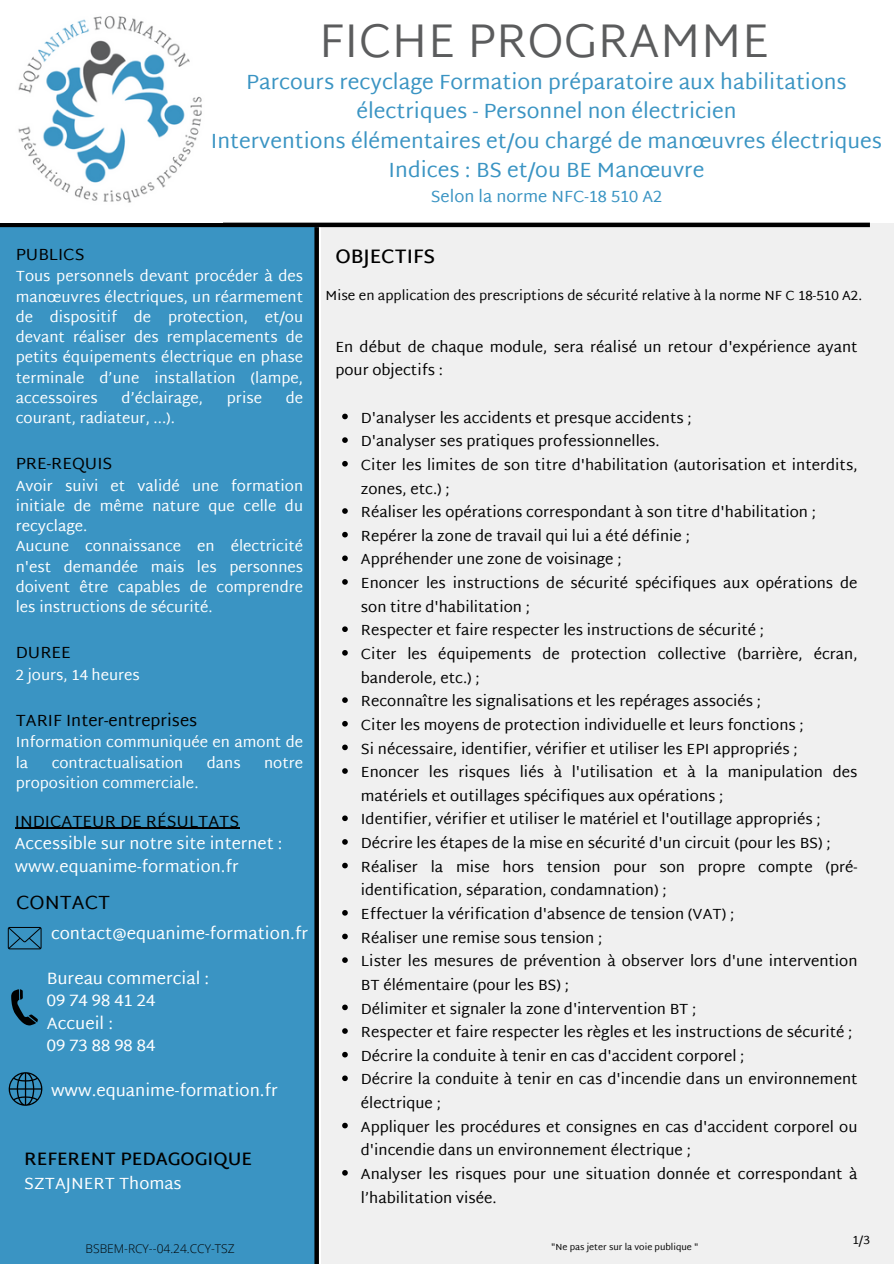
<style>
.page{position:relative;width:894px;height:1264px;background:#fff}
.page>*{position:absolute;margin:0;border:0;box-sizing:border-box;transform-origin:0 0}
.t1{font:300 47.25px "Martel Sans";color:#5b5c5d}
.t2{font:21px/29.2px "Martel Sans";color:#3a94c3;text-align:center}
.t3{font:600 19.5px "Martel Sans";color:#000}
.t4{font:19.5px "Martel Sans";color:#000}
.t5{font:600 18px "Martel Sans";color:#000}
.t6{font:16.8px/22.5px "Martel Sans";color:#fff}
.t7{font:16.5px/22.5px "Martel Sans";color:#fff}
.t8{font:16.5px "Martel Sans";color:#000}
.t9{font:16.5px "Martel Sans";color:#3a94c3}
.t10{font:15px/23.7px "Martel Sans";color:#000}
.t11{font:15px/20.2px "Martel Sans";color:#fff}
.t12{font:13.5px "Martel Sans";color:#000}
.t13{font:300 12px "Open Sans";color:#000}
.t14{font:12px "Martel Sans";color:#000}
.t15{font:9px "Martel Sans";color:#000}
.s1{color:#000}
</style>
<div class="page">
<div style="left:321px;top:223px;width:572px;height:1040px;background:#f0f0f0"></div>
<div style="left:0;top:225px;width:316px;height:1038px;background:#3a94c3"></div>
<div style="left:314px;top:227px;width:5px;height:1036px;background:#000"></div>
<hr style="left:0;top:223px;width:869px;height:4px;background:#000">
<img style="left:18px;top:16px;width:184px;height:187px">
<svg style="left:342px;top:413px;width:5px;height:6px"></svg>
<svg style="left:342px;top:437px;width:5px;height:6px"></svg>
<svg style="left:342px;top:461px;width:5px;height:5px"></svg>
<svg style="left:342px;top:508px;width:5px;height:6px"></svg>
<svg style="left:342px;top:532px;width:5px;height:5px"></svg>
<svg style="left:342px;top:555px;width:5px;height:6px"></svg>
<svg style="left:342px;top:579px;width:5px;height:5px"></svg>
<svg style="left:342px;top:626px;width:5px;height:6px"></svg>
<svg style="left:342px;top:650px;width:5px;height:5px"></svg>
<svg style="left:342px;top:697px;width:5px;height:6px"></svg>
<svg style="left:342px;top:721px;width:5px;height:5px"></svg>
<svg style="left:342px;top:744px;width:5px;height:6px"></svg>
<svg style="left:342px;top:768px;width:5px;height:5px"></svg>
<svg style="left:342px;top:815px;width:5px;height:6px"></svg>
<svg style="left:342px;top:839px;width:5px;height:5px"></svg>
<svg style="left:342px;top:862px;width:5px;height:6px"></svg>
<svg style="left:342px;top:910px;width:5px;height:5px"></svg>
<svg style="left:342px;top:933px;width:5px;height:6px"></svg>
<svg style="left:342px;top:957px;width:5px;height:5px"></svg>
<svg style="left:342px;top:1004px;width:5px;height:6px"></svg>
<svg style="left:342px;top:1028px;width:5px;height:5px"></svg>
<svg style="left:342px;top:1051px;width:5px;height:6px"></svg>
<svg style="left:342px;top:1075px;width:5px;height:6px"></svg>
<svg style="left:342px;top:1122px;width:5px;height:6px"></svg>
<svg style="left:342px;top:1170px;width:5px;height:5px"></svg>
<svg style="left:8px;top:1072px;width:35px;height:34px"></svg>
<svg style="left:11px;top:989px;width:27px;height:37px"></svg>
<svg style="left:8px;top:927px;width:34px;height:22px"></svg>
<hr style="left:15px;top:827px;width:224px;height:2px;background:#000">
<h6 class="t1" style="left:319px;top:13px;width:452px">FICHE PROGRAMME</h6>
<p class="t2" style="left:211px;top:67px;width:672px">Parcours recyclage Formation préparatoire aux habilitations électriques - Personnel non électricien<br>Interventions élémentaires et/ou chargé de manœuvres électriques Indices : BS et/ou BE Manœuvre</p>
<p class="t9" style="left:430px;top:186px;width:233px">Selon la norme NFC-18 510 A2</p>
<p class="t8" style="left:16px;top:244px;width:70px">PUBLICS</p>
<p class="t11" style="left:16px;top:266px;width:289px;text-align:justify">Tous personnels devant procéder à des manœuvres électriques, un réarmement de dispositif de protection, et/ou devant réaliser des remplacements de petits équipements électrique en phase terminale d’une installation (lampe, accessoires</p>
<p class="t11" style="left:122px;top:387px;width:83px">d’éclairage,</p>
<p class="t11" style="left:227px;top:387px;width:37px">prise</p>
<p class="t11" style="left:286px;top:387px;width:19px">de</p>
<p class="t11" style="left:16px;top:408px;width:161px">courant, radiateur, ...).</p>
<h1 class="t8" style="left:16px;top:454px;width:98px">PRE-REQUIS</h1>
<h1 class="t11" style="left:16px;top:475px;width:289px">Avoir suivi et validé une formation initiale de même nature que celle du recyclage.<br>Aucune connaissance en électricité n'est demandée mais les personnes doivent être capables de comprendre les instructions de sécurité.</h1>
<h4 class="t8" style="left:16px;top:643px;width:57px">DUREE</h4>
<h4 class="t11" style="left:16px;top:664px;width:126px">2 jours, 14 heures</h4>
<h2 class="t8" style="left:16px;top:710px;width:183px">TARIF Inter-entreprises</h2>
<h2 class="t11" style="left:16px;top:732px;width:289px">Information communiquée en amont de la</h2>
<h2 class="t11" style="left:52px;top:752px;width:133px">contractualisation</h2>
<h2 class="t11" style="left:207px;top:752px;width:35px">dans</h2>
<h2 class="t11" style="left:264px;top:752px;width:40px">notre</h2>
<h2 class="t11" style="left:16px;top:772px;width:184px">proposition commerciale.</h2>
<h5 class="t7" style="left:15px;top:809px;width:269px"><span class="s1">INDICATEUR DE RÉSULTATS<br></span>Accessible sur notre site internet : www.equanime-formation.fr</h5>
<h5 class="t4" style="left:16px;top:890px;width:96px">CONTACT</h5>
<p class="t6" style="left:51px;top:921px;width:258px">contact@equanime-formation.fr</p>
<p class="t6" style="left:47px;top:966px;width:164px">Bureau commercial :<br>09 74 98 41 24<br>Accueil :<br>09 73 88 98 84</p>
<h5 class="t6" style="left:51px;top:1079px;width:228px">www.equanime-formation.fr</h5>
<p class="t5" style="left:24px;top:1148px;width:229px">REFERENT PEDAGOGIQUE</p>
<p class="t7" style="left:24px;top:1171px;width:159px">SZTAJNERT Thomas</p>
<p class="t13" style="left:86px;top:1240px;width:150px">BSBEM-RCY--04.24.CCY-TSZ</p>
<p class="t3" style="left:335px;top:245px;width:101px">OBJECTIFS</p>
<p class="t12" style="left:325px;top:287px;width:538px">Mise en application des prescriptions de sécurité relative à la norme NF C 18-510 A2.</p>
<p class="t10" style="left:335px;top:335px;width:523px">En début de chaque module, sera réalisé un retour d'expérience ayant pour objectifs :</p>
<p class="t10" style="left:361px;top:405px;width:332px">D'analyser les accidents et presque accidents ;</p>
<p class="t10" style="left:361px;top:429px;width:300px">D'analyser ses pratiques professionnelles.</p>
<p class="t10" style="left:361px;top:453px;width:498px">Citer les limites de son titre d'habilitation (autorisation et interdits, zones, etc.) ;</p>
<p class="t10" style="left:361px;top:500px;width:456px">Réaliser les opérations correspondant à son titre d'habilitation ;</p>
<p class="t10" style="left:361px;top:524px;width:330px">Repérer la zone de travail qui lui a été définie ;</p>
<p class="t10" style="left:361px;top:547px;width:262px">Appréhender une zone de voisinage ;</p>
<p class="t10" style="left:361px;top:571px;width:498px">Enoncer les instructions de sécurité spécifiques aux opérations de son titre d'habilitation ;</p>
<p class="t10" style="left:361px;top:618px;width:404px">Respecter et faire respecter les instructions de sécurité ;</p>
<p class="t10" style="left:361px;top:642px;width:498px">Citer les équipements de protection collective (barrière, écran, banderole, etc.) ;</p>
<p class="t10" style="left:361px;top:689px;width:401px">Reconnaître les signalisations et les repérages associés ;</p>
<p class="t10" style="left:361px;top:713px;width:444px">Citer les moyens de protection individuelle et leurs fonctions ;</p>
<p class="t10" style="left:361px;top:736px;width:438px">Si nécessaire, identifier, vérifier et utiliser les EPI appropriés ;</p>
<p class="t10" style="left:361px;top:760px;width:498px">Enoncer les risques liés à l'utilisation et à la manipulation des matériels et outillages spécifiques aux opérations ;</p>
<p class="t10" style="left:361px;top:807px;width:461px">Identifier, vérifier et utiliser le matériel et l'outillage appropriés ;</p>
<p class="t10" style="left:361px;top:831px;width:471px">Décrire les étapes de la mise en sécurité d'un circuit (pour les BS) ;</p>
<p class="t10" style="left:361px;top:854px;width:498px">Réaliser la mise hors tension pour son propre compte (pré&shy;identification, séparation, condamnation) ;</p>
<p class="t10" style="left:361px;top:902px;width:375px">Effectuer la vérification d'absence de tension (VAT) ;</p>
<p class="t10" style="left:361px;top:925px;width:243px">Réaliser une remise sous tension ;</p>
<p class="t10" style="left:361px;top:949px;width:498px">Lister les mesures de prévention à observer lors d'une intervention<br>BT élémentaire (pour les BS) ;</p>
<h6 class="t10" style="left:361px;top:996px;width:337px">Délimiter et signaler la zone d'intervention BT ;</h6>
<h6 class="t10" style="left:361px;top:1020px;width:493px">Respecter et faire respecter les règles et les instructions de sécurité ;</h6>
<h6 class="t10" style="left:361px;top:1043px;width:385px">Décrire la conduite à tenir en cas d'accident corporel ;</h6>
<h6 class="t10" style="left:361px;top:1067px;width:498px">Décrire la conduite à tenir en cas d'incendie dans un environnement électrique ;</h6>
<h3 class="t10" style="left:361px;top:1114px;width:498px">Appliquer les procédures et consignes en cas d'accident corporel ou d'incendie dans un environnement électrique ;</h3>
<p class="t10" style="left:361px;top:1161px;width:498px">Analyser les risques pour une situation donnée et correspondant à l’habilitation visée.</p>
<p class="t15" style="left:551px;top:1241px;width:149px">"Ne pas jeter sur la voie publique "</p>
<p class="t14" style="left:852px;top:1232px;width:19px">1/3</p>
</div>
